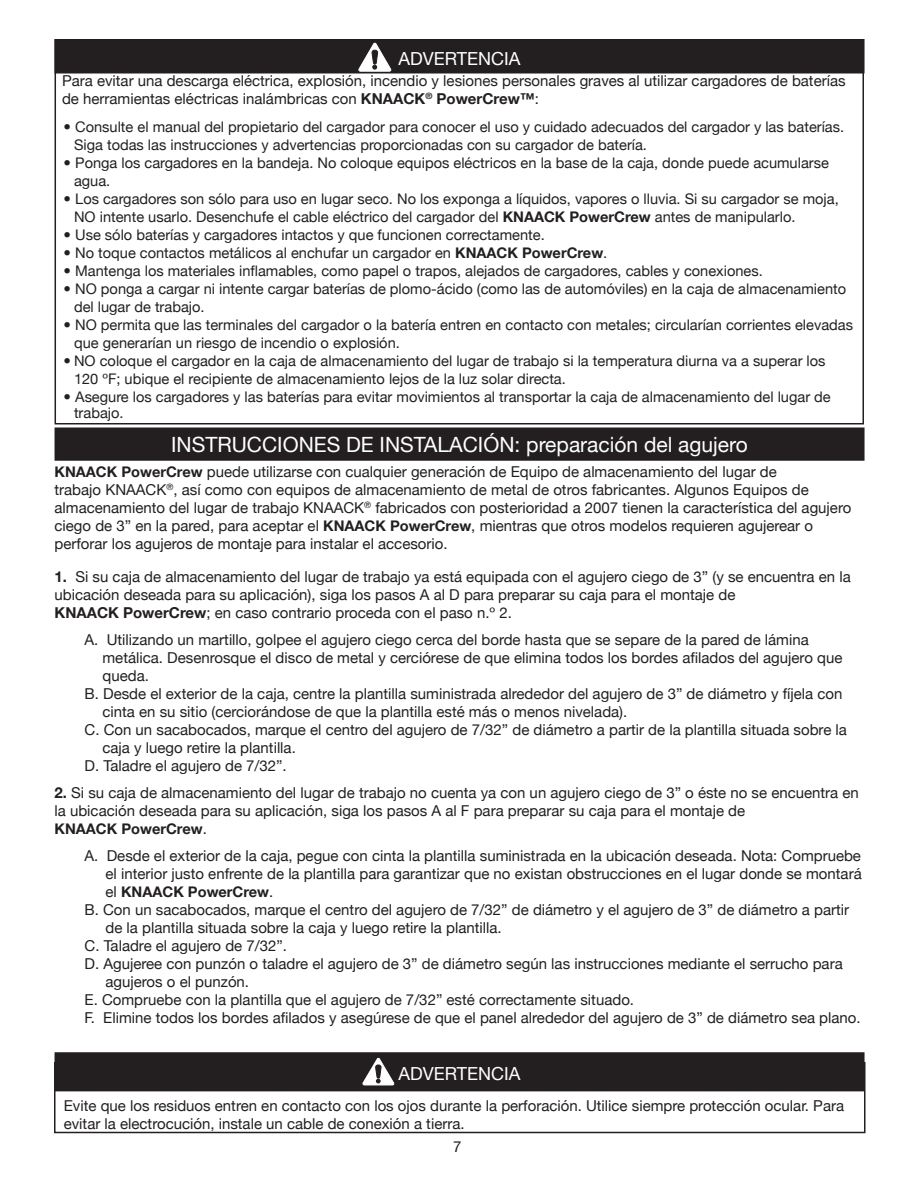
<style>
.page{position:relative;width:918px;height:1188px;background:#fff}
.page>*{position:absolute;margin:0;border:0;box-sizing:border-box;transform-origin:0 0}
.t1{font:21px "Helvetica Neue";color:#fff}
.t2{font:18px "Helvetica Neue";color:#fff}
.t3{font:15px/18px "Helvetica Neue";color:#231f20}
.t4{font:14.7px/18px "Helvetica Neue";color:#231f20}
.t5{font:700 14.7px "Helvetica Neue";color:#231f20}
.s1{font-weight:700}
.s2{font-size:15px}
.s3{font-weight:700;font-size:14.7px}
.s4{font-weight:400;font-size:15px}
</style>
<div class="page">
<div style="left:55px;top:428px;width:810px;height:33px;background:#231f20;border:2px solid #231f20"></div>
<div style="left:56px;top:40px;width:807px;height:32px;background:#231f20"></div>
<div style="left:55px;top:39px;width:810px;height:35px;border:3px solid #231f20"></div>
<svg style="left:358px;top:43px;width:33px;height:28px"></svg>
<div style="left:54px;top:1062px;width:812px;height:71px;border:2px solid #231f20"></div>
<div style="left:56px;top:1054px;width:807px;height:36px;background:#231f20"></div>
<div style="left:55px;top:1052px;width:810px;height:39px;border:3px solid #231f20"></div>
<svg style="left:362px;top:1058px;width:32px;height:27px"></svg>
<p class="t2" style="left:399px;top:48px;width:123px">ADVERTENCIA</p>
<p class="t3" style="left:62px;top:72px;width:785px">Para evitar una descarga eléctrica, explosión, incendio y lesiones personales graves al utilizar cargadores de baterías de herramientas eléctricas inalámbricas con <span class="s1">KNAACK</span><sup>®</sup> <span class="s1">PowerCrew™</span>:</p>
<p class="t4" style="left:74px;top:118px;width:772px;text-indent:-11px"><span class="s2">•</span> Consulte el manual del propietario del cargador para conocer el uso y cuidado adecuados del cargador y las baterías.<br>Siga todas las instrucciones y advertencias proporcionadas con su cargador de batería.</p>
<p class="t4" style="left:74px;top:154px;width:756px;text-indent:-10px"><span class="s2">•</span> Ponga los cargadores en la bandeja. No coloque equipos eléctricos en la base de la caja, donde puede acumularse agua.</p>
<p class="t4" style="left:74px;top:190px;width:766px;text-indent:-10px"><span class="s2">•</span> Los cargadores son sólo para uso en lugar seco. No los exponga a líquidos, vapores o lluvia. Si su cargador se moja,<br>NO intente usarlo. Desenchufe el cable eléctrico del cargador del <span class="s1">KNAACK PowerCrew</span> antes de manipularlo.</p>
<p class="t4" style="left:64px;top:226px;width:483px"><span class="s2">•</span> Use sólo baterías y cargadores intactos y que funcionen correctamente.</p>
<p class="t4" style="left:64px;top:244px;width:545px"><span class="s2">•</span> No toque contactos metálicos al enchufar un cargador en <span class="s1">KNAACK PowerCrew</span>.</p>
<p class="t4" style="left:64px;top:262px;width:701px"><span class="s2">•</span> Mantenga los materiales inflamables, como papel o trapos, alejados de cargadores, cables y conexiones.</p>
<p class="t4" style="left:74px;top:280px;width:774px;text-indent:-11px"><span class="s2">•</span> NO ponga a cargar ni intente cargar baterías de plomo-ácido (como las de automóviles) en la caja de almacenamiento del lugar de trabajo.</p>
<p class="t4" style="left:74px;top:316px;width:781px;text-indent:-10px"><span class="s2">•</span> NO permita que las terminales del cargador o la batería entren en contacto con metales; circularían corrientes elevadas que generarían un riesgo de incendio o explosión.</p>
<p class="t4" style="left:74px;top:352px;width:753px;text-indent:-10px"><span class="s2">•</span> NO coloque el cargador en la caja de almacenamiento del lugar de trabajo si la temperatura diurna va a superar los<br>120 ºF; ubique el recipiente de almacenamiento lejos de la luz solar directa.</p>
<p class="t4" style="left:74px;top:388px;width:758px;line-height:16.5px;text-indent:-10px"><span class="s2">•</span> Asegure los cargadores y las baterías para evitar movimientos al transportar la caja de almacenamiento del lugar de trabajo.</p>
<h1 class="t1" style="left:171px;top:432px;width:578px">INSTRUCCIONES DE INSTALACIÓN: preparación del agujero</h1>
<p class="t3" style="left:55px;top:462px;width:798px"><span class="s3">KNAACK PowerCrew</span> puede utilizarse con cualquier generación de Equipo de almacenamiento del lugar de<br>trabajo KNAACK<sup>®</sup>, así como con equipos de almacenamiento de metal de otros fabricantes. Algunos Equipos de almacenamiento del lugar de trabajo KNAACK<sup>®</sup> fabricados con posterioridad a 2007 tienen la característica del agujero ciego de 3” en la pared, para aceptar el <span class="s3">KNAACK PowerCrew</span>, mientras que otros modelos requieren agujerear o perforar los agujeros de montaje para instalar el accesorio.</p>
<p class="t3" style="left:55px;top:567px;width:798px"><span class="s1">1.</span> Si su caja de almacenamiento del lugar de trabajo ya está equipada con el agujero ciego de 3” (y se encuentra en la ubicación deseada para su aplicación), siga los pasos A al D para preparar su caja para el montaje de<br><span class="s1">KNAACK PowerCrew</span>; en caso contrario proceda con el paso n.º 2.</p>
<p class="t3" style="left:85px;top:630px;width:726px">A. Utilizando un martillo, golpee el agujero ciego cerca del borde hasta que se separe de la pared de lámina</p>
<p class="t3" style="left:103px;top:648px;width:741px">metálica. Desenrosque el disco de metal y cerciórese de que elimina todos los bordes afilados del agujero que</p>
<p class="t3" style="left:103px;top:666px;width:48px">queda.</p>
<p class="t3" style="left:85px;top:684px;width:759px">B. Desde el exterior de la caja, centre la plantilla suministrada alrededor del agujero de 3” de diámetro y fíjela con</p>
<p class="t3" style="left:103px;top:702px;width:526px">cinta en su sitio (cerciorándose de que la plantilla esté más o menos nivelada).</p>
<p class="t3" style="left:85px;top:720px;width:764px">C. Con un sacabocados, marque el centro del agujero de 7/32” de diámetro a partir de la plantilla situada sobre la</p>
<p class="t3" style="left:103px;top:738px;width:195px">caja y luego retire la plantilla.</p>
<p class="t3" style="left:85px;top:756px;width:204px">D. Taladre el agujero de 7/32”.</p>
<p class="t3" style="left:55px;top:783px;width:806px"><span class="s1">2.</span> Si su caja de almacenamiento del lugar de trabajo no cuenta ya con un agujero ciego de 3” o éste no se encuentra en la ubicación deseada para su aplicación, siga los pasos A al F para preparar su caja para el montaje de</p>
<p class="t5" style="left:55px;top:820px;width:154px">KNAACK PowerCrew<span class="s4">.</span></p>
<p class="t3" style="left:85px;top:846px;width:779px;text-align:right">A. Desde el exterior de la caja, pegue con cinta la plantilla suministrada en la ubicación deseada. Nota: Compruebe el interior justo enfrente de la plantilla para garantizar que no existan obstrucciones en el lugar donde se montará</p>
<p class="t5" style="left:106px;top:883px;width:169px"><span class="s4">el</span> KNAACK PowerCrew<span class="s4">.</span></p>
<p class="t3" style="left:85px;top:900px;width:766px">B. Con un sacabocados, marque el centro del agujero de 7/32” de diámetro y el agujero de 3” de diámetro a partir</p>
<p class="t3" style="left:106px;top:918px;width:398px">de la plantilla situada sobre la caja y luego retire la plantilla.</p>
<p class="t3" style="left:85px;top:936px;width:204px">C. Taladre el agujero de 7/32”.</p>
<p class="t3" style="left:85px;top:954px;width:760px">D. Agujeree con punzón o taladre el agujero de 3” de diámetro según las instrucciones mediante el serrucho para</p>
<p class="t3" style="left:106px;top:972px;width:145px">agujeros o el punzón.</p>
<p class="t3" style="left:85px;top:990px;width:551px">E. Compruebe con la plantilla que el agujero de 7/32” esté correctamente situado.</p>
<p class="t3" style="left:85px;top:1008px;width:778px">F. Elimine todos los bordes afilados y asegúrese de que el panel alrededor del agujero de 3” de diámetro sea plano.</p>
<p class="t2" style="left:399px;top:1063px;width:123px">ADVERTENCIA</p>
<p class="t3" style="left:64px;top:1096px;width:782px">Evite que los residuos entren en contacto con los ojos durante la perforación. Utilice siempre protección ocular. Para evitar la electrocución, instale un cable de conexión a tierra.</p>
<p class="t3" style="left:453px;top:1138px;width:10px">7</p>
</div>
